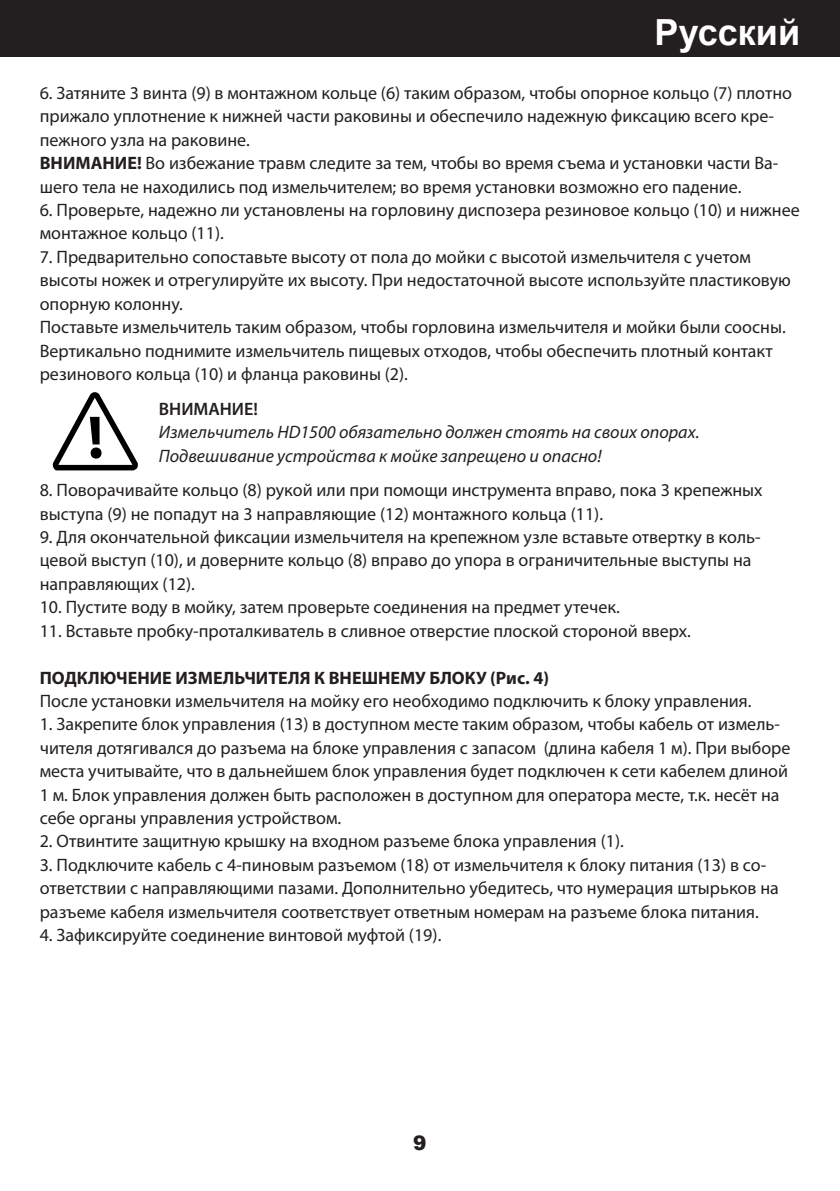
<style>
.page{position:relative;width:840px;height:1191px;background:#fff}
.page>*{position:absolute;margin:0;border:0;box-sizing:border-box;transform-origin:0 0}
.t1{font:700 36px "Arial";color:#fff}
.t2{font:900 20px "Arial";color:#231f20}
.t3{font:18px/23.4px "Myriad Pro";color:#231f20}
.t4{font:italic 18px/23.4px "Myriad Pro";color:#231f20}
.t5{font:700 18px "Myriad Pro";color:#231f20}
.t6{font:600 18px "Myriad Pro";color:#231f20}
.s1{font-weight:700}
</style>
<div class="page">
<div style="left:0;top:0;width:839px;height:57px;background:#231f20"></div>
<svg style="left:52px;top:392px;width:86px;height:78px"></svg>
<h1 class="t1" style="left:654px;top:7px;width:147px">Русский</h1>
<p class="t3" style="left:40px;top:81px;width:753px">6. Затяните 3 винта (9) в монтажном кольце (6) таким образом, чтобы опорное кольцо (7) плотно прижало уплотнение к нижней части раковины и обеспечило надежную фиксацию всего кре&shy;пежного узла на раковине.<br><span class="s1">ВНИМАНИЕ!</span> Во избежание травм следите за тем, чтобы во время съема и установки части Ва&shy;шего тела не находились под измельчителем; во время установки возможно его падение.</p>
<p class="t3" style="left:40px;top:198px;width:761px">6. Проверьте, надежно ли установлены на горловину диспозера резиновое кольцо (10) и нижнее монтажное кольцо (11).</p>
<p class="t3" style="left:40px;top:245px;width:752px">7. Предварительно сопоставьте высоту от пола до мойки с высотой измельчителя с учетом высоты ножек и отрегулируйте их высоту. При недостаточной высоте используйте пластиковую опорную колонну.<br>Поставьте измельчитель таким образом, чтобы горловина измельчителя и мойки были соосны.<br>Вертикально поднимите измельчитель пищевых отходов, чтобы обеспечить плотный контакт резинового кольца (10) и фланца раковины (2).</p>
<p class="t6" style="left:159px;top:397px;width:100px">ВНИМАНИЕ!</p>
<p class="t4" style="left:159px;top:420px;width:541px">Измельчитель HD1500 обязательно должен стоять на своих опорах.<br>Подвешивание устройства к мойке запрещено и опасно!</p>
<p class="t3" style="left:40px;top:478px;width:724px">8. Поворачивайте кольцо (8) рукой или при помощи инструмента вправо, пока 3 крепежных выступа (9) не попадут на 3 направляющие (12) монтажного кольца (11).</p>
<p class="t3" style="left:40px;top:525px;width:722px">9. Для окончательной фиксации измельчителя на крепежном узле вставьте отвертку в коль&shy;цевой выступ (10), и доверните кольцо (8) вправо до упора в ограничительные выступы на направляющих (12).</p>
<p class="t3" style="left:40px;top:595px;width:581px">10. Пустите воду в мойку, затем проверьте соединения на предмет утечек.</p>
<p class="t3" style="left:40px;top:618px;width:652px">11. Вставьте пробку-проталкиватель в сливное отверстие плоской стороной вверх.</p>
<p class="t5" style="left:40px;top:665px;width:510px">ПОДКЛЮЧЕНИЕ ИЗМЕЛЬЧИТЕЛЯ К ВНЕШНЕМУ БЛОКУ (Рис. 4)</p>
<p class="t3" style="left:40px;top:689px;width:713px">После установки измельчителя на мойку его необходимо подключить к блоку управления.</p>
<p class="t3" style="left:40px;top:712px;width:752px">1. Закрепите блок управления (13) в доступном месте таким образом, чтобы кабель от измель&shy;чителя дотягивался до разъема на блоке управления с запасом (длина кабеля 1 м). При выборе места учитывайте, что в дальнейшем блок управления будет подключен к сети кабелем длиной 1 м. Блок управления должен быть расположен в доступном для оператора месте, т.к. несёт на себе органы управления устройством.</p>
<p class="t3" style="left:40px;top:829px;width:585px">2. Отвинтите защитную крышку на входном разъеме блока управления (1).</p>
<p class="t3" style="left:40px;top:852px;width:740px">3. Подключите кабель с 4-пиновым разъемом (18) от измельчителя к блоку питания (13) в со&shy;ответствии с направляющими пазами. Дополнительно убедитесь, что нумерация штырьков на разъеме кабеля измельчителя соответствует ответным номерам на разъеме блока питания.</p>
<p class="t3" style="left:40px;top:923px;width:403px">4. Зафиксируйте соединение винтовой муфтой (19).</p>
<p class="t2" style="left:413px;top:1128px;width:15px">9</p>
</div>
